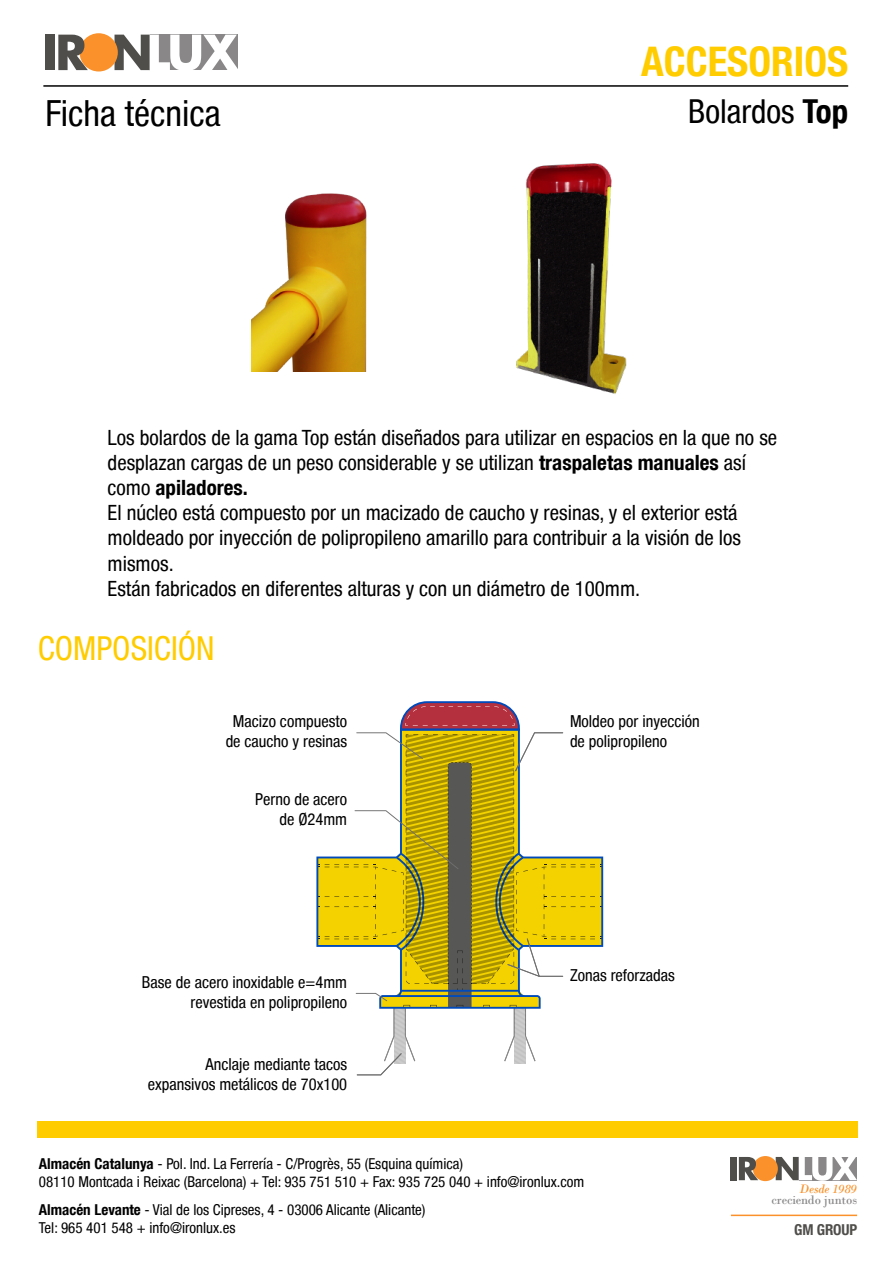
<style>
.page{position:relative;width:893px;height:1263px;background:#fff}
.page>*{position:absolute;margin:0;border:0;box-sizing:border-box;transform-origin:0 0}
.t1{font:700 condensed 40.8px "Helvetica Neue Condensed";color:#fc0}
.t2{font:condensed 36px "Helvetica Neue Condensed";color:#000}
.t3{font:condensed 33px "Helvetica Neue Condensed";color:#000}
.t4{font:condensed 33px "Helvetica Neue Condensed";color:#fc0}
.t5{font:condensed 21px/25.2px "Helvetica Neue Condensed";color:#000}
.t6{font:condensed 16.5px/19.8px "Helvetica Neue Condensed";color:#000;text-align:right}
.t7{font:condensed 15px/18px "Helvetica Neue Condensed";color:#000}
.t8{font:700 condensed 15px "Helvetica Neue Condensed";letter-spacing:-.01em;color:#504e4b}
.t9{font:12.9px "Bodoni";letter-spacing:-.01em;color:#898788}
.t10{font:italic 12.9px "Bodoni";letter-spacing:-.01em;color:#fa912a}
.s1{font-weight:700}
</style>
<div class="page">
<div style="left:45px;top:35px;width:10px;height:35px;background:#504e4b"></div>
<svg style="left:115px;top:35px;width:123px;height:36px"></svg>
<div style="left:80px;top:33px;width:38px;height:38px;background:#fa912a;border-radius:50%"></div>
<svg style="left:58px;top:35px;width:30px;height:35px"></svg>
<div style="left:38px;top:1121px;width:820px;height:16px;background:#fc0"></div>
<div style="left:730px;top:1157px;width:6px;height:23px;background:#504e4b"></div>
<svg style="left:776px;top:1157px;width:81px;height:24px"></svg>
<div style="left:753px;top:1156px;width:25px;height:25px;background:#fa912a;border-radius:50%"></div>
<svg style="left:739px;top:1157px;width:19px;height:23px"></svg>
<hr style="left:731px;top:1214px;width:126px;height:2px;background:#fa912a">
<hr style="left:43px;top:85px;width:805px;height:2px;background:#000">
<img style="left:251px;top:193px;width:116px;height:179px">
<img style="left:516px;top:163px;width:111px;height:231px">
<svg style="left:316px;top:701px;width:287px;height:374px"></svg>
<h1 class="t1" style="left:641px;top:36px;width:208px">ACCESORIOS</h1>
<h2 class="t2" style="left:45px;top:92px;width:177px">Ficha técnica</h2>
<h3 class="t3" style="left:688px;top:92px;width:161px">Bolardos <span class="s1">Top</span></h3>
<p class="t5" style="left:108px;top:424px;width:671px">Los bolardos de la gama Top están diseñados para utilizar en espacios en la que no se desplazan cargas de un peso considerable y se utilizan <span class="s1">traspaletas manuales</span> así como <span class="s1">apiladores.<br></span>El núcleo está compuesto por un macizado de caucho y resinas, y el exterior está moldeado por inyección de polipropileno amarillo para contribuir a la visión de los mismos.<br>Están fabricados en diferentes alturas y con un diámetro de 100mm.</p>
<h3 class="t4" style="left:38px;top:629px;width:178px">COMPOSICIÓN</h3>
<p class="t6" style="left:226px;top:711px;width:123px;text-align:center">Macizo compuesto de caucho y resinas</p>
<p class="t6" style="left:255px;top:789px;width:93px">Perno de acero de Ø24mm</p>
<p class="t6" style="left:142px;top:972px;width:207px">Base de acero inoxidable e=4mm revestida en polipropileno</p>
<p class="t6" style="left:148px;top:1054px;width:201px">Anclaje mediante tacos expansivos metálicos de 70x100</p>
<p class="t6" style="left:570px;top:711px;width:131px;text-align:left">Moldeo por inyección de polipropileno</p>
<p class="t6" style="left:570px;top:965px;width:106px">Zonas reforzadas</p>
<p class="t7" style="left:39px;top:1154px;width:547px"><span class="s1">Almacén Catalunya</span> - Pol. Ind. La Ferrería - C/Progrès, 55 (Esquina química)<br>08110 Montcada i Reixac (Barcelona) + Tel: 935 751 510 + Fax: 935 725 040 + info@ironlux.com</p>
<p class="t7" style="left:39px;top:1200px;width:388px"><span class="s1">Almacén Levante</span> - Vial de los Cipreses, 4 - 03006 Alicante (Alicante)<br>Tel: 965 401 548 + info@ironlux.es</p>
<p class="t10" style="left:799px;top:1181px;width:59px">Desde 1989</p>
<p class="t9" style="left:772px;top:1192px;width:87px">creciendo juntos</p>
<p class="t8" style="left:794px;top:1221px;width:64px">GM GROUP</p>
</div>
